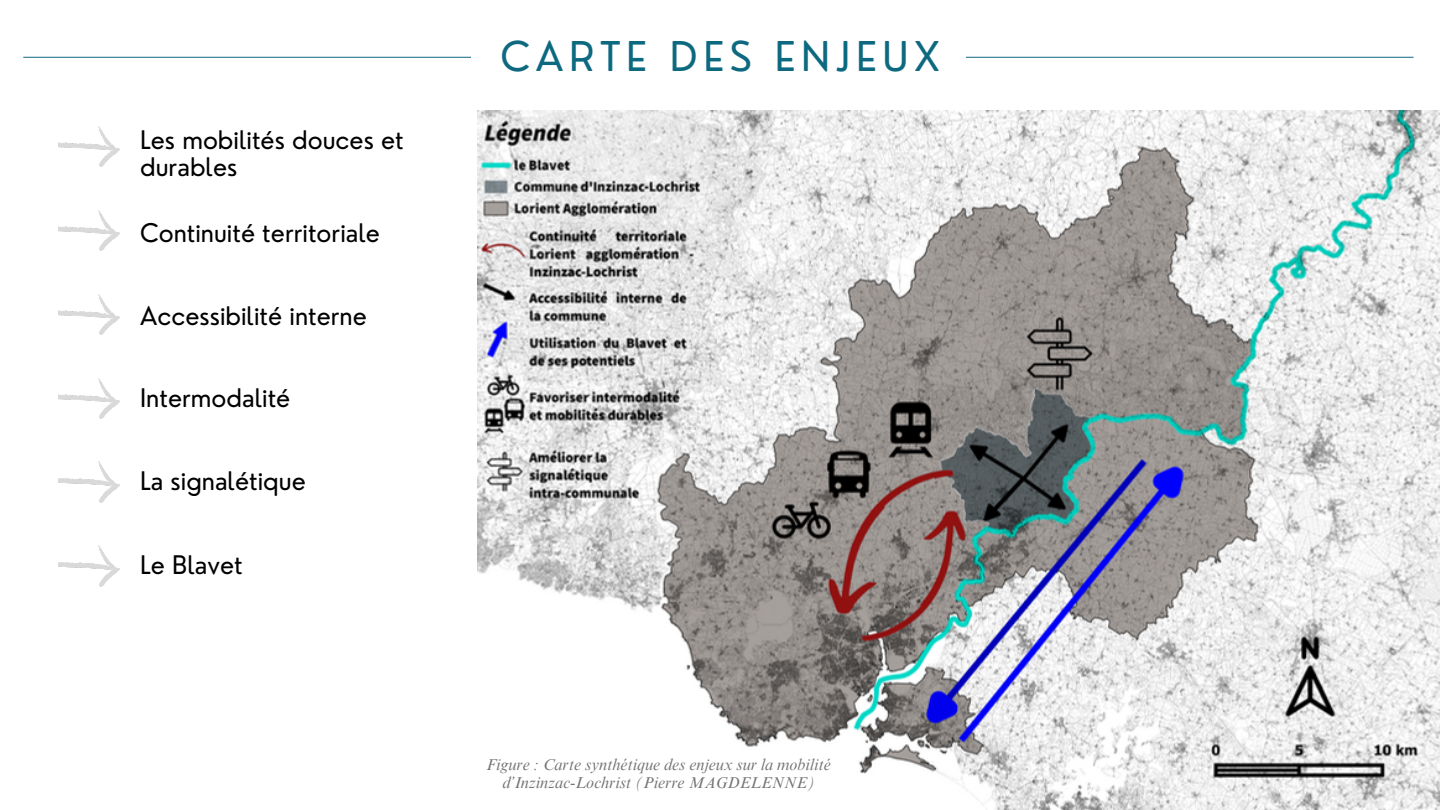
<style>
.page{position:relative;width:1440px;height:810px;background:#fff}
.page>*{position:absolute;margin:0;border:0;box-sizing:border-box;transform-origin:0 0}
.t1{font:40px "Nourd";letter-spacing:.145em;color:#0c6980}
.t2{font:25px/27px "Nourd";color:#000}
.t3{font:italic 16px/17.2px "Times NRMT Pro";color:#747474;text-align:center}
</style>
<div class="page">
<img style="left:478px;top:111px;width:962px;height:699px">
<hr style="left:23px;top:57px;width:448px;height:1px;background:#0c6980">
<hr style="left:966px;top:57px;width:447px;height:1px;background:#0c6980">
<img style="left:58px;top:126px;width:61px;height:41px">
<img style="left:58px;top:210px;width:61px;height:41px">
<img style="left:58px;top:294px;width:61px;height:41px">
<img style="left:58px;top:378px;width:61px;height:41px">
<img style="left:58px;top:462px;width:61px;height:40px">
<img style="left:58px;top:546px;width:61px;height:40px">
<p class="t2" style="left:140px;top:127px;width:265px">Les mobilités douces et durables</p>
<p class="t2" style="left:140px;top:219px;width:241px">Continuité territoriale</p>
<p class="t2" style="left:140px;top:302px;width:228px">Accessibilité interne</p>
<p class="t2" style="left:140px;top:384px;width:152px">Intermodalité</p>
<h2 class="t2" style="left:140px;top:467px;width:167px">La signalétique</h2>
<h2 class="t2" style="left:140px;top:551px;width:104px">Le Blavet</h2>
<p class="t1" style="left:500px;top:31px;width:441px">CARTE DES ENJEUX</p>
<h2 class="t3" style="left:487px;top:758px;width:346px">Figure : Carte synthétique des enjeux sur la mobilité d’Inzinzac-Lochrist (Pierre MAGDELENNE)</h2>
</div>
